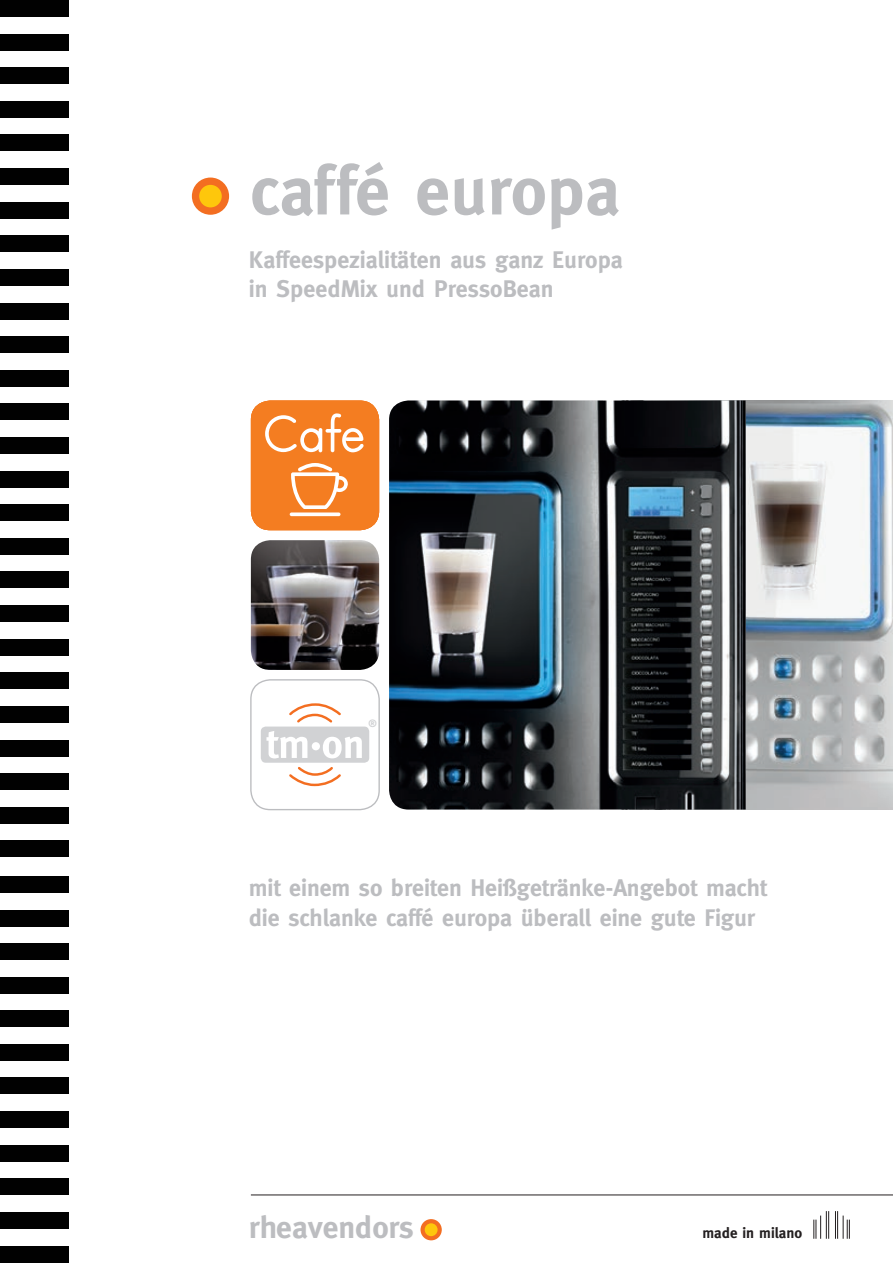
<style>
.page{position:relative;width:893px;height:1263px;background:#fff}
.page>*{position:absolute;margin:0;border:0;box-sizing:border-box;transform-origin:0 0}
.t1{font:700 69px "Meta";color:#bcbdc0}
.t2{font:700 31.2px "Meta";color:#bcbdc0}
.t3{font:700 24px/28.8px "Meta";letter-spacing:-.005em;color:#bcbdc0}
.t4{font:700 15px "Meta";color:#231f20}
.t5{font:700 10.5px "Meta";color:#d1d2d4}
</style>
<div class="page">
<hr style="left:251px;top:1194px;width:642px;height:1px;background:#231f20">
<svg style="left:813px;top:1211px;width:16px;height:28px"></svg>
<svg style="left:835px;top:1211px;width:15px;height:28px"></svg>
<div style="left:0;top:0;width:68px;height:17px;background:#010101"></div>
<div style="left:0;top:34px;width:68px;height:17px;background:#010101"></div>
<div style="left:0;top:67px;width:68px;height:17px;background:#010101"></div>
<div style="left:0;top:101px;width:68px;height:17px;background:#010101"></div>
<div style="left:0;top:134px;width:68px;height:17px;background:#010101"></div>
<div style="left:0;top:168px;width:68px;height:17px;background:#010101"></div>
<div style="left:0;top:202px;width:68px;height:17px;background:#010101"></div>
<div style="left:0;top:235px;width:68px;height:17px;background:#010101"></div>
<div style="left:0;top:269px;width:68px;height:17px;background:#010101"></div>
<div style="left:0;top:303px;width:68px;height:16px;background:#010101"></div>
<div style="left:0;top:336px;width:68px;height:17px;background:#010101"></div>
<div style="left:0;top:370px;width:68px;height:17px;background:#010101"></div>
<div style="left:0;top:403px;width:68px;height:17px;background:#010101"></div>
<div style="left:0;top:437px;width:68px;height:17px;background:#010101"></div>
<div style="left:0;top:471px;width:68px;height:17px;background:#010101"></div>
<div style="left:0;top:504px;width:68px;height:17px;background:#010101"></div>
<div style="left:0;top:538px;width:68px;height:17px;background:#010101"></div>
<div style="left:0;top:571px;width:68px;height:17px;background:#010101"></div>
<div style="left:0;top:605px;width:68px;height:17px;background:#010101"></div>
<div style="left:0;top:639px;width:68px;height:17px;background:#010101"></div>
<div style="left:0;top:672px;width:68px;height:17px;background:#010101"></div>
<div style="left:0;top:876px;width:68px;height:17px;background:#010101"></div>
<div style="left:0;top:706px;width:68px;height:17px;background:#010101"></div>
<div style="left:0;top:909px;width:68px;height:17px;background:#010101"></div>
<div style="left:0;top:739px;width:68px;height:17px;background:#010101"></div>
<div style="left:0;top:943px;width:68px;height:17px;background:#010101"></div>
<div style="left:0;top:1077px;width:68px;height:17px;background:#010101"></div>
<div style="left:0;top:773px;width:68px;height:17px;background:#010101"></div>
<div style="left:0;top:977px;width:68px;height:17px;background:#010101"></div>
<div style="left:0;top:1111px;width:68px;height:17px;background:#010101"></div>
<div style="left:0;top:807px;width:68px;height:17px;background:#010101"></div>
<div style="left:0;top:1010px;width:68px;height:17px;background:#010101"></div>
<div style="left:0;top:1145px;width:68px;height:16px;background:#010101"></div>
<div style="left:0;top:1212px;width:68px;height:17px;background:#010101"></div>
<div style="left:0;top:1246px;width:68px;height:17px;background:#010101"></div>
<div style="left:0;top:840px;width:68px;height:17px;background:#010101"></div>
<div style="left:0;top:1044px;width:68px;height:17px;background:#010101"></div>
<div style="left:0;top:1178px;width:68px;height:17px;background:#010101"></div>
<img style="left:746px;top:400px;width:147px;height:409px">
<img style="left:389px;top:400px;width:357px;height:409px">
<div style="left:250px;top:679px;width:130px;height:131px;border:1px solid #bcbdc0;border-radius:19px"></div>
<img style="left:251px;top:540px;width:128px;height:130px">
<svg style="left:251px;top:400px;width:128px;height:130px;background:#f58e3e"></svg>
<div style="left:261px;top:726px;width:108px;height:37px;background:#d1d2d4;border-radius:5px"></div>
<svg style="left:266px;top:703px;width:96px;height:84px"></svg>
<div style="left:192px;top:178px;width:37px;height:37px;background:#f36e21;border-radius:50%"></div>
<div style="left:199px;top:185px;width:23px;height:22px;background:#fec70c;border-radius:50%"></div>
<svg style="left:420px;top:1219px;width:22px;height:21px"></svg>
<div style="left:425px;top:1223px;width:13px;height:13px;background:#fec70c;border-radius:50%"></div>
<h1 class="t1" style="left:250px;top:151px;width:371px">caffé europa</h1>
<p class="t3" style="left:249px;top:246px;width:376px">Kaffeespezialitäten aus ganz Europa in SpeedMix und PressoBean</p>
<p class="t5" style="left:368px;top:717px;width:10px">®</p>
<p class="t3" style="left:249px;top:872px;width:520px;line-height:30px">mit einem so breiten Heißgetränke-Angebot macht die schlanke caffé europa überall eine gute Figur</p>
<h2 class="t2" style="left:249px;top:1209px;width:166px">rheavendors</h2>
<p class="t4" style="left:702px;top:1224px;width:101px">made in milano</p>
</div>
